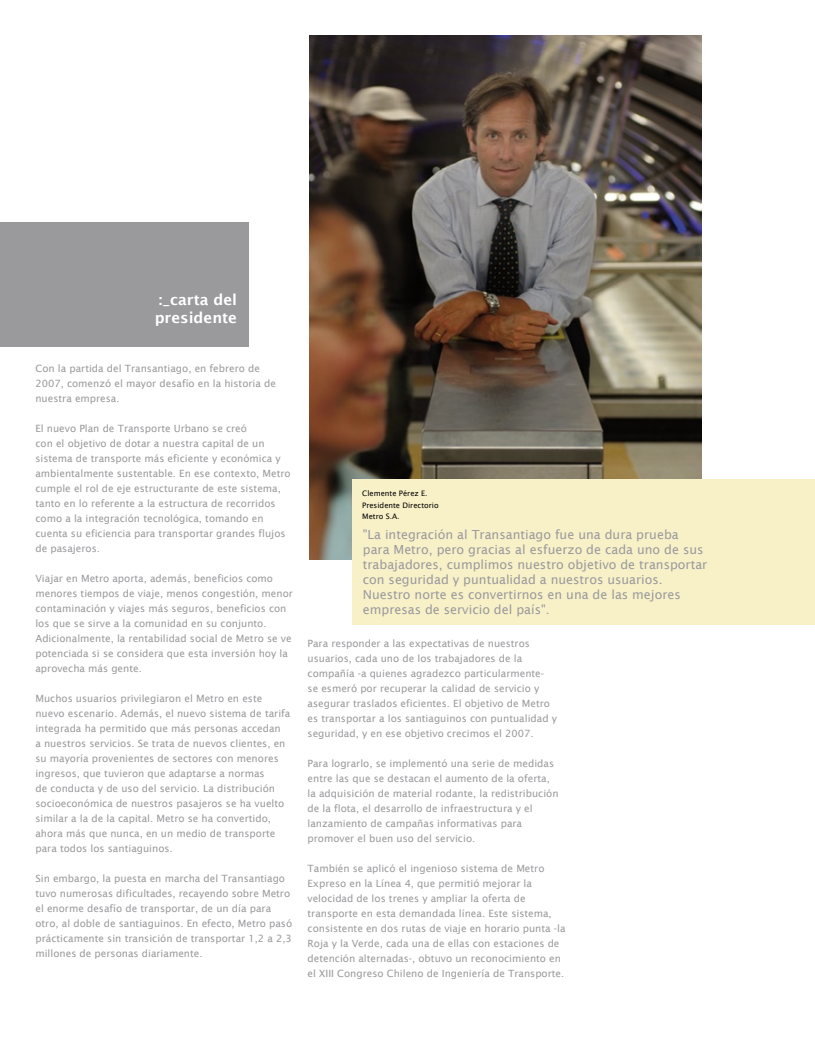
<style>
.page{position:relative;width:815px;height:1063px;background:#fff}
.page>*{position:absolute;margin:0;border:0;box-sizing:border-box;transform-origin:0 0}
.t1{font:600 15px/18px "Lucida Sans";color:#fff}
.t2{font:12.5px/15px "Lucida Sans";color:#9a9a9d}
.t3{font:10px/15px "Lucida Sans";color:#9a9a9d}
.t4{font:7.5px/11.2px "Lucida Sans";color:#000}
</style>
<div class="page">
<img style="left:310px;top:35px;width:391px;height:524px">
<div style="left:353px;top:480px;width:462px;height:145px;background:#f8f1c8"></div>
<div style="left:0;top:223px;width:248px;height:124px;background:#9a9a9d"></div>
<h1 class="t1" style="left:155px;top:291px;width:84px">:_carta del presidente</h1>
<p class="t3" style="left:35px;top:361px;width:242px">Con la partida del Transantiago, en febrero de<br>2007, comenzó el mayor desafío en la historia de nuestra empresa.</p>
<p class="t3" style="left:35px;top:421px;width:257px">El nuevo Plan de Transporte Urbano se creó<br>con el objetivo de dotar a nuestra capital de un sistema de transporte más eficiente y económica y ambientalmente sustentable. En ese contexto, Metro cumple el rol de eje estructurante de este sistema, tanto en lo referente a la estructura de recorridos como a la integración tecnológica, tomando en cuenta su eficiencia para transportar grandes flujos de pasajeros.</p>
<p class="t3" style="left:35px;top:571px;width:259px">Viajar en Metro aporta, además, beneficios como menores tiempos de viaje, menos congestión, menor contaminación y viajes más seguros, beneficios con los que se sirve a la comunidad en su conjunto.<br>Adicionalmente, la rentabilidad social de Metro se ve potenciada si se considera que esta inversión hoy la aprovecha más gente.</p>
<p class="t3" style="left:35px;top:691px;width:257px">Muchos usuarios privilegiaron el Metro en este nuevo escenario. Además, el nuevo sistema de tarifa integrada ha permitido que más personas accedan<br>a nuestros servicios. Se trata de nuevos clientes, en su mayoría provenientes de sectores con menores ingresos, que tuvieron que adaptarse a normas<br>de conducta y de uso del servicio. La distribución socioeconómica de nuestros pasajeros se ha vuelto similar a la de la capital. Metro se ha convertido, ahora más que nunca, en un medio de transporte para todos los santiaguinos.</p>
<p class="t3" style="left:35px;top:871px;width:258px">Sin embargo, la puesta en marcha del Transantiago tuvo numerosas dificultades, recayendo sobre Metro el enorme desafío de transportar, de un día para otro, al doble de santiaguinos. En efecto, Metro pasó prácticamente sin transición de transportar 1,2 a 2,3 millones de personas diariamente.</p>
<p class="t4" style="left:362px;top:488px;width:78px">Clemente Pérez E.<br>Presidente Directorio<br>Metro S.A.</p>
<p class="t2" style="left:363px;top:527px;width:346px">"La integración al Transantiago fue una dura prueba para Metro, pero gracias al esfuerzo de cada uno de sus trabajadores, cumplimos nuestro objetivo de transportar con seguridad y puntualidad a nuestros usuarios.<br>Nuestro norte es convertirnos en una de las mejores empresas de servicio del país".</p>
<p class="t3" style="left:308px;top:636px;width:251px">Para responder a las expectativas de nuestros usuarios, cada uno de los trabajadores de la compañía -a quienes agradezco particularmente&shy;se esmeró por recuperar la calidad de servicio y asegurar traslados eficientes. El objetivo de Metro es transportar a los santiaguinos con puntualidad y seguridad, y en ese objetivo crecimos el 2007.</p>
<p class="t3" style="left:308px;top:756px;width:252px">Para lograrlo, se implementó una serie de medidas entre las que se destacan el aumento de la oferta, la adquisición de material rodante, la redistribución de la flota, el desarrollo de infraestructura y el lanzamiento de campañas informativas para promover el buen uso del servicio.</p>
<p class="t3" style="left:308px;top:861px;width:259px">También se aplicó el ingenioso sistema de Metro Expreso en la Línea 4, que permitió mejorar la velocidad de los trenes y ampliar la oferta de transporte en esta demandada línea. Este sistema, consistente en dos rutas de viaje en horario punta -la Roja y la Verde, cada una de ellas con estaciones de detención alternadas-, obtuvo un reconocimiento en el XIII Congreso Chileno de Ingeniería de Transporte.</p>
</div>
